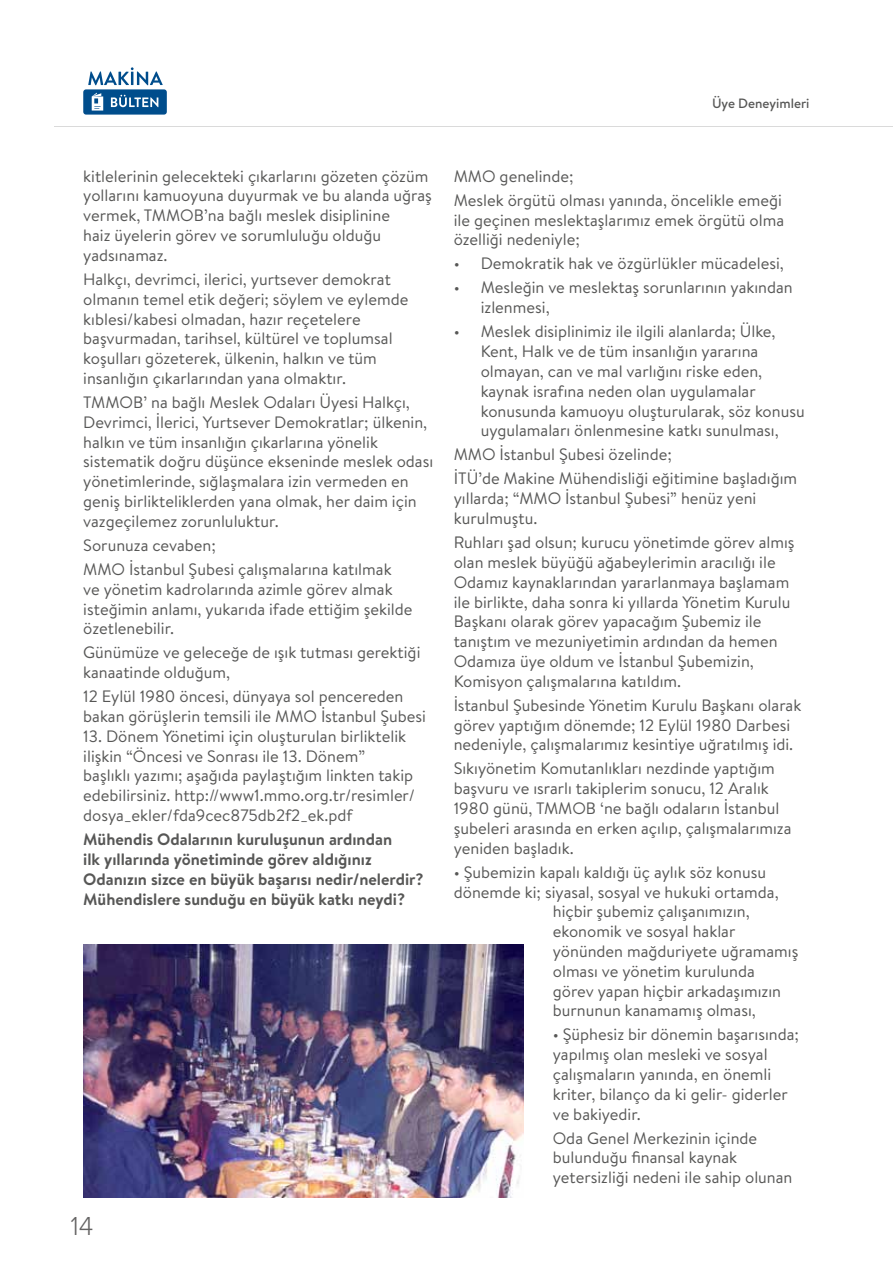
<style>
.page{position:relative;width:893px;height:1263px;background:#fff}
.page>*{position:absolute;margin:0;border:0;box-sizing:border-box;transform-origin:0 0}
.t1{font:300 27px "Proxima Nova A";color:#646363}
.t2{font:16.5px/19.8px "Brandon Text";color:#575756}
.t3{font:700 16.5px/19.8px "Brandon Text";color:#575756}
.t4{font:500 13.5px "Brandon Text";color:#575756}
</style>
<div class="page">
<div style="left:84px;top:89px;width:83px;height:26px;background:#004d8c;border-radius:3px"></div>
<svg style="left:88px;top:68px;width:75px;height:17px"></svg>
<svg style="left:111px;top:95px;width:47px;height:12px"></svg>
<svg style="left:92px;top:93px;width:11px;height:18px"></svg>
<hr style="left:54px;top:126px;width:839px;height:1px;background:#dadada">
<img style="left:83px;top:944px;width:440px;height:253px">
<p class="t4" style="left:712px;top:94px;width:99px">Üye Deneyimleri</p>
<p class="t2" style="left:83px;top:165px;width:350px">kitlelerinin gelecekteki çıkarlarını gözeten çözüm yollarını kamuoyuna duyurmak ve bu alanda uğraş vermek, TMMOB’na bağlı meslek disiplinine<br>haiz üyelerin görev ve sorumluluğu olduğu yadsınamaz.</p>
<p class="t2" style="left:83px;top:269px;width:327px">Halkçı, devrimci, ilerici, yurtsever demokrat olmanın temel etik değeri; söylem ve eylemde kıblesi/kabesi olmadan, hazır reçetelere başvurmadan, tarihsel, kültürel ve toplumsal koşulları gözeterek, ülkenin, halkın ve tüm insanlığın çıkarlarından yana olmaktır.</p>
<p class="t2" style="left:83px;top:392px;width:351px">TMMOB’ na bağlı Meslek Odaları Üyesi Halkçı, Devrimci, İlerici, Yurtsever Demokratlar; ülkenin, halkın ve tüm insanlığın çıkarlarına yönelik sistematik doğru düşünce ekseninde meslek odası yönetimlerinde, sığlaşmalara izin vermeden en geniş birlikteliklerden yana olmak, her daim için vazgeçilemez zorunluluktur.</p>
<p class="t2" style="left:83px;top:533px;width:310px;line-height:24px">Sorunuza cevaben;<br>MMO İstanbul Şubesi çalışmalarına katılmak</p>
<p class="t2" style="left:83px;top:578px;width:331px">ve yönetim kadrolarında azimle görev almak isteğimin anlamı, yukarıda ifade ettiğim şekilde özetlenebilir.</p>
<p class="t2" style="left:83px;top:642px;width:339px">Günümüze ve geleceğe de ışık tutması gerektiği kanaatinde olduğum,</p>
<p class="t2" style="left:83px;top:686px;width:344px">12 Eylül 1980 öncesi, dünyaya sol pencereden bakan görüşlerin temsili ile MMO İstanbul Şubesi</p>
<p class="t2" style="left:83px;top:726px;width:333px">13. Dönem Yönetimi için oluşturulan birliktelik ilişkin “Öncesi ve Sonrası ile 13. Dönem” başlıklı yazımı; aşağıda paylaştığım linkten takip edebilirsiniz. http://www1.mmo.org.tr/resimler/ dosya_ekler/fda9cec875db2f2_ek.pdf</p>
<p class="t3" style="left:83px;top:829px;width:342px">Mühendis Odalarının kuruluşunun ardından<br>ilk yıllarında yönetiminde görev aldığınız Odanızın sizce en büyük başarısı nedir/nelerdir?<br>Mühendislere sunduğu en büyük katkı neydi?</p>
<h1 class="t1" style="left:71px;top:1211px;width:24px">14</h1>
<p class="t2" style="left:454px;top:163px;width:330px;line-height:24px">MMO genelinde;<br>Meslek örgütü olması yanında, öncelikle emeği</p>
<p class="t2" style="left:454px;top:209px;width:332px">ile geçinen meslektaşlarımız emek örgütü olma özelliği nedeniyle;</p>
<p class="t2" style="left:454px;top:253px;width:332px">• Demokratik hak ve özgürlükler mücadelesi,</p>
<p class="t2" style="left:481px;top:277px;width:314px;text-indent:-27px">• Mesleğin ve meslektaş sorunlarının yakından izlenmesi,</p>
<p class="t2" style="left:481px;top:321px;width:326px;text-indent:-27px">• Meslek disiplinimiz ile ilgili alanlarda; Ülke, Kent, Halk ve de tüm insanlığın yararına olmayan, can ve mal varlığını riske eden, kaynak israfına neden olan uygulamalar konusunda kamuoyu oluşturularak, söz konusu uygulamaları önlenmesine katkı sunulması,</p>
<p class="t2" style="left:454px;top:442px;width:345px;line-height:24px">MMO İstanbul Şubesi özelinde;<br>İTÜ’de Makine Mühendisliği eğitimine başladığım</p>
<p class="t2" style="left:454px;top:488px;width:304px">yıllarda; “MMO İstanbul Şubesi” henüz yeni kurulmuştu.</p>
<p class="t2" style="left:454px;top:532px;width:342px">Ruhları şad olsun; kurucu yönetimde görev almış olan meslek büyüğü ağabeylerimin aracılığı ile Odamız kaynaklarından yararlanmaya başlamam ile birlikte, daha sonra ki yıllarda Yönetim Kurulu Başkanı olarak görev yapacağım Şubemiz ile tanıştım ve mezuniyetimin ardından da hemen Odamıza üye oldum ve İstanbul Şubemizin, Komisyon çalışmalarına katıldım.</p>
<p class="t2" style="left:454px;top:695px;width:349px">İstanbul Şubesinde Yönetim Kurulu Başkanı olarak görev yaptığım dönemde; 12 Eylül 1980 Darbesi nedeniyle, çalışmalarımız kesintiye uğratılmış idi.</p>
<p class="t2" style="left:454px;top:758px;width:339px">Sıkıyönetim Komutanlıkları nezdinde yaptığım başvuru ve ısrarlı takiplerim sonucu, 12 Aralık 1980 günü, TMMOB ‘ne bağlı odaların İstanbul şubeleri arasında en erken açılıp, çalışmalarımıza yeniden başladık.</p>
<p class="t2" style="left:454px;top:861px;width:314px">• Şubemizin kapalı kaldığı üç aylık söz konusu</p>
<p class="t2" style="left:454px;top:881px;width:326px">dönemde ki; siyasal, sosyal ve hukuki ortamda,</p>
<p class="t2" style="left:553px;top:901px;width:198px">hiçbir şubemiz çalışanımızın,</p>
<p class="t2" style="left:553px;top:921px;width:184px">ekonomik ve sosyal haklar</p>
<p class="t2" style="left:553px;top:941px;width:247px">yönünden mağduriyete uğramamış</p>
<p class="t2" style="left:553px;top:960px;width:204px">olması ve yönetim kurulunda</p>
<p class="t2" style="left:553px;top:980px;width:230px">görev yapan hiçbir arkadaşımızın</p>
<p class="t2" style="left:553px;top:1000px;width:204px">burnunun kanamamış olması,</p>
<p class="t2" style="left:553px;top:1024px;width:248px">• Şüphesiz bir dönemin başarısında; yapılmış olan mesleki ve sosyal çalışmaların yanında, en önemli kriter, bilanço da ki gelir- giderler ve bakiyedir.</p>
<p class="t2" style="left:553px;top:1127px;width:241px">Oda Genel Merkezinin içinde bulunduğu finansal kaynak yetersizliği nedeni ile sahip olunan</p>
</div>
